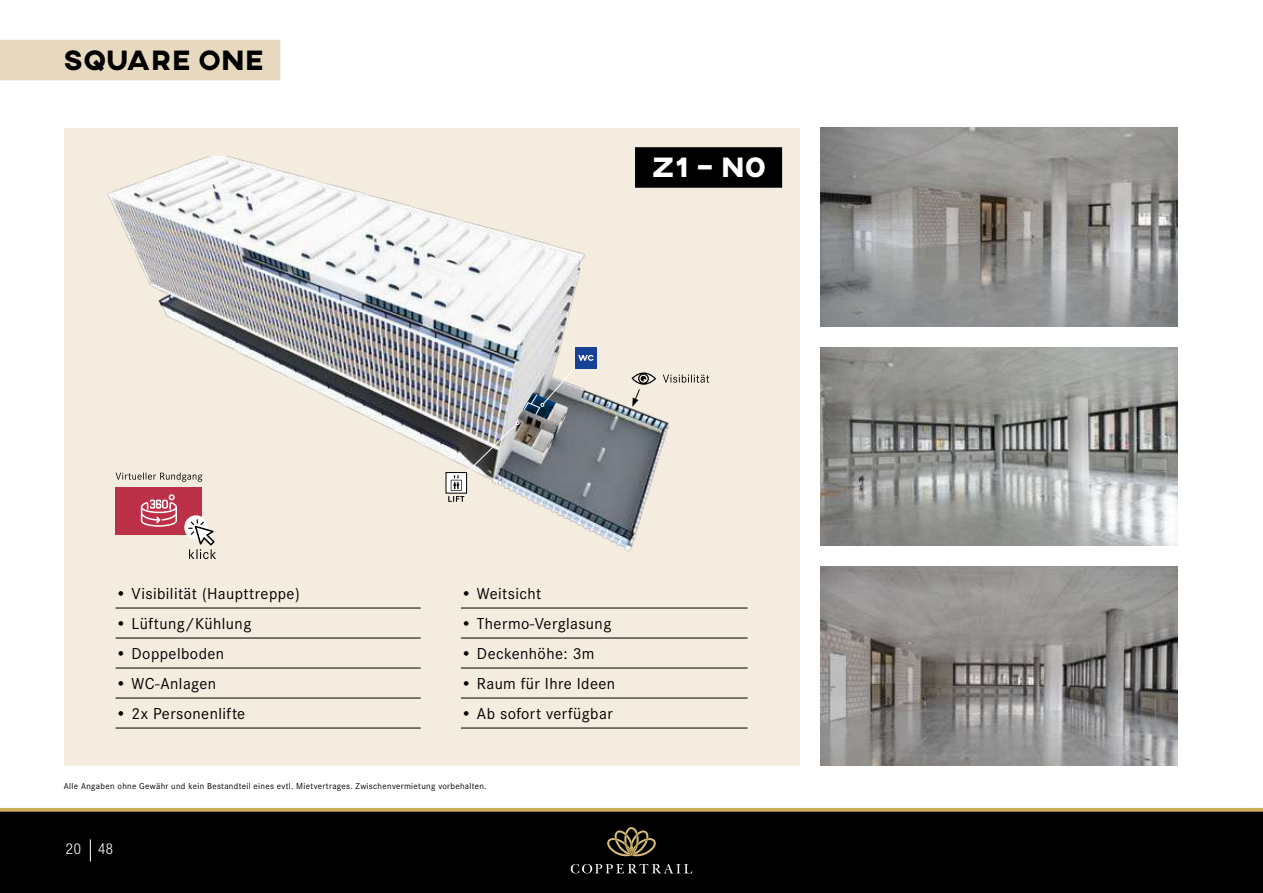
<style>
.page{position:relative;width:1263px;height:893px;background:#fff}
.page>*{position:absolute;margin:0;border:0;box-sizing:border-box;transform-origin:0 0}
.t1{font:800 28.5px "AXIS";letter-spacing:.025em;color:#000}
.t2{font:800 28.5px "AXIS";color:#fff}
.t3{font:16.5px "Corporate S";letter-spacing:.025em;color:#000}
.t4{font:300 condensed 15px "Helvetica Neue LT Pro";color:#fff}
.t5{font:9px "Corporate S";letter-spacing:.035em;color:#000}
</style>
<div class="page">
<div style="left:64px;top:128px;width:735px;height:637px;background:#f3ecdf"></div>
<img style="left:107px;top:156px;width:676px;height:404px">
<img style="left:821px;top:567px;width:357px;height:198px">
<img style="left:821px;top:347px;width:357px;height:199px">
<img style="left:821px;top:128px;width:357px;height:198px">
<hr style="left:116px;top:608px;width:305px;height:1px;background:#000">
<hr style="left:116px;top:638px;width:305px;height:1px;background:#000">
<hr style="left:116px;top:668px;width:305px;height:1px;background:#000">
<hr style="left:116px;top:698px;width:305px;height:1px;background:#000">
<hr style="left:116px;top:728px;width:305px;height:1px;background:#000">
<hr style="left:461px;top:608px;width:287px;height:1px;background:#000">
<hr style="left:461px;top:638px;width:287px;height:1px;background:#000">
<hr style="left:461px;top:668px;width:287px;height:1px;background:#000">
<hr style="left:461px;top:698px;width:287px;height:1px;background:#000">
<hr style="left:461px;top:728px;width:287px;height:1px;background:#000">
<div style="left:0;top:40px;width:280px;height:40px;background:#e6d9c0"></div>
<div style="left:635px;top:147px;width:147px;height:41px;background:#000"></div>
<div style="left:0;top:808px;width:1263px;height:85px;background:#000"></div>
<svg style="left:0;top:808px;width:1263px;height:4px;background:#bba14e"></svg>
<svg style="left:571px;top:864px;width:121px;height:9px"></svg>
<svg style="left:607px;top:827px;width:49px;height:30px"></svg>
<svg style="left:90px;top:839px;width:1px;height:22px"></svg>
<svg style="left:631px;top:372px;width:25px;height:35px"></svg>
<svg style="left:663px;top:375px;width:46px;height:8px"></svg>
<div style="left:575px;top:347px;width:22px;height:22px;background:#164194"></div>
<div style="left:116px;top:487px;width:86px;height:47px;background:#bd3148"></div>
<svg style="left:141px;top:494px;width:36px;height:33px"></svg>
<svg style="left:116px;top:473px;width:86px;height:9px"></svg>
<div style="left:184px;top:515px;width:24px;height:24px;background:#fff;border-radius:50%"></div>
<svg style="left:188px;top:519px;width:28px;height:40px"></svg>
<img style="left:448px;top:355px;width:146px;height:147px">
<h1 class="t1" style="left:64px;top:41px;width:202px">SQUARE ONE</h1>
<h1 class="t2" style="left:652px;top:148px;width:115px">Z1 – N0</h1>
<p class="t3" style="left:116px;top:585px;width:186px">• Visibilität (Haupttreppe)</p>
<p class="t3" style="left:116px;top:615px;width:137px">• Lüftung/Kühlung</p>
<p class="t3" style="left:116px;top:645px;width:110px">• Doppelboden</p>
<p class="t3" style="left:116px;top:675px;width:102px">• WC-Anlagen</p>
<p class="t3" style="left:116px;top:705px;width:131px">• 2x Personenlifte</p>
<p class="t3" style="left:461px;top:585px;width:82px">• Weitsicht</p>
<p class="t3" style="left:461px;top:615px;width:152px">• Thermo-Verglasung</p>
<p class="t3" style="left:461px;top:645px;width:135px">• Deckenhöhe: 3m</p>
<p class="t3" style="left:461px;top:675px;width:156px">• Raum für Ihre Ideen</p>
<p class="t3" style="left:461px;top:705px;width:153px">• Ab sofort verfügbar</p>
<p class="t5" style="left:64px;top:781px;width:424px">Alle Angaben ohne Gewähr und kein Bestandteil eines evtl. Mietvertrages. Zwischenvermietung vorbehalten.</p>
<p class="t4" style="left:66px;top:840px;width:49px">20 48</p>
</div>
